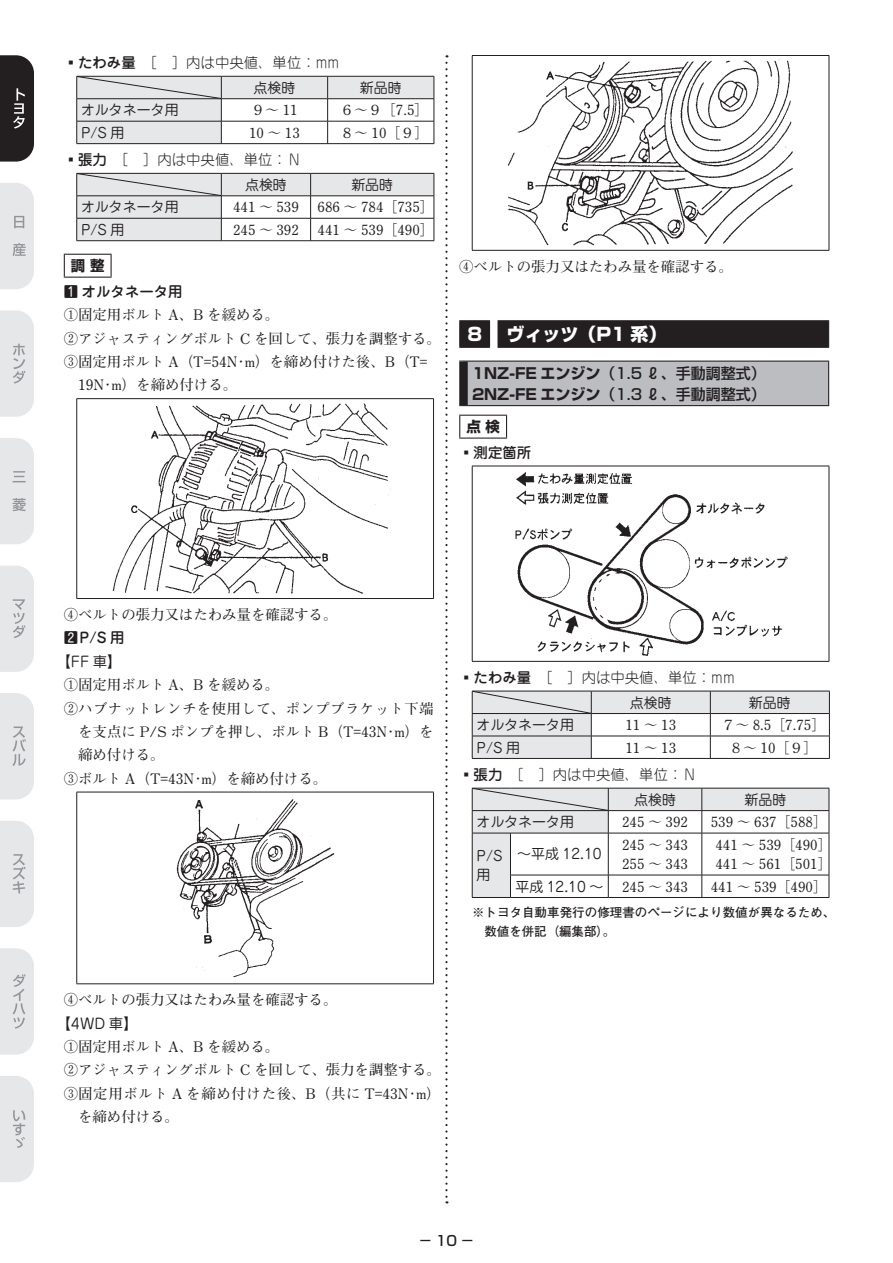
<style>
.page{position:relative;width:893px;height:1263px;background:#fff}
.page>*{position:absolute;margin:0;border:0;box-sizing:border-box;transform-origin:0 0}
.t1{font:800 18px "Shin Go Pro";color:#fff}
.t2{font:500 15px/21px "Shin Go Pro";color:#231f20}
.t3{font:700 14.4px/23.4px "Futo Min A101 Pro";color:#231f20}
.t4{font:300 14.4px "Jun 101 Pro";color:#231f20}
.t5{font:700 14.4px "Futo Min A101 Pro";letter-spacing:.05em;color:#231f20}
.t6{font:700 14.4px "Futo Min A101 Pro";letter-spacing:.03em;color:#231f20}
.t7{font:500 14.4px/25.5px "Jun 34 Pro";color:#231f20}
.t8{font:14.4px "Jun 201 Pro";color:#231f20}
.t9{font:700 14.4px "Shin Go Pro";color:#231f20}
.t10{font:700 13.95px/19.5px "Futo Min A101 Pro";color:#231f20}
.t11{font:13.95px/19.5px "Jun 201 Pro";color:#231f20}
.t12{font:500 13.95px "Shin Go Pro";color:#231f20}
.t13{font:700 12.45px/18.9px "Futo Go B101 Pro";letter-spacing:.005em;color:#231f20}
.s1{font-family:"Jun 34 Pro";font-weight:500}
.s2{font-family:"Shin Go Pro";font-weight:700}
.s3{font-weight:700}
</style>
<div class="page">
<svg style="left:0;top:55px;width:34px;height:107px;background:#343132"></svg>
<svg style="left:0;top:183px;width:34px;height:106px;background:#e3e4e6"></svg>
<svg style="left:0;top:310px;width:34px;height:107px;background:#e3e4e6"></svg>
<svg style="left:0;top:438px;width:34px;height:106px;background:#e3e4e6"></svg>
<svg style="left:0;top:566px;width:34px;height:106px;background:#e3e4e6"></svg>
<svg style="left:0;top:693px;width:34px;height:106px;background:#e3e4e6"></svg>
<svg style="left:0;top:948px;width:34px;height:106px;background:#e3e4e6"></svg>
<svg style="left:0;top:821px;width:34px;height:106px;background:#e3e4e6"></svg>
<svg style="left:0;top:1076px;width:34px;height:106px;background:#e4e5e7"></svg>
<svg style="left:445px;top:63px;width:3px;height:1140px"></svg>
<svg style="left:76px;top:76px;width:359px;height:68px"></svg>
<svg style="left:76px;top:173px;width:359px;height:68px"></svg>
<hr style="left:64px;top:254px;width:48px;height:1px;background:#231f20">
<svg style="left:64px;top:255px;width:1px;height:22px"></svg>
<svg style="left:111px;top:255px;width:1px;height:22px"></svg>
<hr style="left:64px;top:277px;width:48px;height:1px;background:#231f20">
<hr style="left:77px;top:398px;width:357px;height:1px;background:#231f20">
<hr style="left:76px;top:399px;width:1px;height:199px;background:#231f20">
<hr style="left:433px;top:399px;width:1px;height:199px;background:#231f20">
<hr style="left:77px;top:598px;width:357px;height:1px;background:#231f20">
<img style="left:112px;top:403px;width:279px;height:191px">
<hr style="left:77px;top:792px;width:357px;height:1px;background:#231f20">
<hr style="left:76px;top:792px;width:1px;height:191px;background:#231f20">
<hr style="left:433px;top:792px;width:1px;height:191px;background:#231f20">
<hr style="left:77px;top:983px;width:357px;height:1px;background:#231f20">
<img style="left:176px;top:799px;width:159px;height:179px">
<hr style="left:472px;top:55px;width:357px;height:1px;background:#231f20">
<hr style="left:472px;top:56px;width:1px;height:194px;background:#231f20">
<hr style="left:829px;top:56px;width:1px;height:194px;background:#231f20">
<hr style="left:472px;top:250px;width:357px;height:1px;background:#231f20">
<img style="left:508px;top:60px;width:285px;height:186px">
<hr style="left:459px;top:320px;width:31px;height:1px;background:#231f20">
<hr style="left:497px;top:320px;width:332px;height:1px;background:#231f20">
<div style="left:459px;top:321px;width:370px;height:26px;background:#231f20"></div>
<hr style="left:459px;top:347px;width:31px;height:1px;background:#231f20">
<hr style="left:497px;top:347px;width:332px;height:1px;background:#231f20">
<div style="left:463px;top:361px;width:366px;height:45px;background:#bcbdc0"></div>
<hr style="left:459px;top:405px;width:370px;height:1px;background:#231f20">
<hr style="left:828px;top:362px;width:1px;height:43px;background:#231f20">
<div style="left:459px;top:362px;width:9px;height:43px;background:#231f20"></div>
<hr style="left:459px;top:361px;width:370px;height:1px;background:#231f20">
<hr style="left:459px;top:415px;width:48px;height:1px;background:#231f20">
<svg style="left:459px;top:416px;width:1px;height:22px"></svg>
<svg style="left:506px;top:416px;width:1px;height:22px"></svg>
<hr style="left:459px;top:438px;width:48px;height:1px;background:#231f20">
<hr style="left:472px;top:466px;width:357px;height:1px;background:#231f20">
<hr style="left:472px;top:466px;width:1px;height:195px;background:#231f20">
<hr style="left:829px;top:466px;width:1px;height:195px;background:#231f20">
<hr style="left:472px;top:661px;width:357px;height:1px;background:#231f20">
<img style="left:515px;top:472px;width:273px;height:184px">
<hr style="left:472px;top:758px;width:358px;height:1px;background:#231f20">
<svg style="left:472px;top:691px;width:358px;height:67px"></svg>
<hr style="left:608px;top:897px;width:221px;height:1px;background:#231f20">
<hr style="left:472px;top:897px;width:38px;height:1px;background:#231f20">
<hr style="left:510px;top:897px;width:98px;height:1px;background:#231f20">
<svg style="left:472px;top:788px;width:358px;height:109px"></svg>
<p class="t4" style="left:64px;top:51px;width:277px"><span class="s1">▪たわみ量　</span>［　］内は中央値、単位：mm</p>
<p class="t11" style="left:254px;top:76px;width:43px">点検時</p>
<p class="t11" style="left:360px;top:76px;width:43px">新品時</p>
<p class="t11" style="left:81px;top:99px;width:99px">オルタネータ用</p>
<p class="t10" style="left:251px;top:99px;width:48px">９～ 11</p>
<p class="t10" style="left:340px;top:99px;width:90px">６～９［7.5］</p>
<p class="t11" style="left:81px;top:121px;width:45px">P/S 用</p>
<p class="t10" style="left:249px;top:121px;width:52px">10 ～ 13</p>
<p class="t10" style="left:340px;top:121px;width:90px">８～ 10［９］</p>
<p class="t4" style="left:64px;top:148px;width:239px"><span class="s1">▪張力　</span>［　］内は中央値、単位：Ｎ</p>
<p class="t11" style="left:245px;top:173px;width:43px">点検時</p>
<p class="t11" style="left:351px;top:173px;width:43px">新品時</p>
<p class="t11" style="left:81px;top:196px;width:99px">オルタネータ用</p>
<p class="t10" style="left:233px;top:196px;width:67px">441 ～ 539</p>
<p class="t10" style="left:318px;top:196px;width:118px">686 ～ 784［735］</p>
<p class="t11" style="left:81px;top:218px;width:45px">P/S 用</p>
<p class="t10" style="left:233px;top:218px;width:67px">245 ～ 392</p>
<p class="t10" style="left:318px;top:218px;width:118px">441 ～ 539［490］</p>
<p class="t7" style="left:64px;top:251px;width:120px;text-indent:7px"><span class="s2">調 整<br></span>1 オルタネータ用</p>
<p class="t3" style="left:64px;top:301px;width:379px">① 固定用ボルト A、B を緩める。<br>② アジャスティングボルト C を回して、張力を調整する。<br>③ 固定用ボルト A（T=54N･m）を締め付けた後、B（T=　19N･m）を締め付ける。</p>
<p class="t3" style="left:459px;top:253px;width:275px">④ ベルトの張力又はたわみ量を確認する。</p>
<p class="t1" style="left:466px;top:320px;width:19px">８</p>
<p class="t1" style="left:507px;top:320px;width:161px">ヴィッツ（P1 系）</p>
<p class="t2" style="left:472px;top:361px;width:295px"><span class="s3">1NZ-FE エンジン</span>（1.5 ℓ、手動調整式）<br><span class="s3">2NZ-FE エンジン</span>（1.3 ℓ、手動調整式）</p>
<p class="t9" style="left:466px;top:415px;width:35px">点 検</p>
<p class="t7" style="left:459px;top:438px;width:73px">▪測定箇所</p>
<p class="t3" style="left:64px;top:601px;width:275px">④ ベルトの張力又はたわみ量を確認する。</p>
<p class="t7" style="left:64px;top:624px;width:62px">2P/S 用</p>
<p class="t8" style="left:57px;top:650px;width:66px">【FF 車】</p>
<p class="t3" style="left:64px;top:671px;width:217px">① 固定用ボルト A、B を緩める。</p>
<p class="t6" style="left:64px;top:697px;width:371px">② ハブナットレンチを使用して、ポンプブラケット下端</p>
<p class="t3" style="left:78px;top:718px;width:357px">を支点に P/S ポンプを押し、ボルト B（T=43N･m）を</p>
<p class="t3" style="left:78px;top:741px;width:88px">締め付ける。</p>
<p class="t3" style="left:64px;top:765px;width:265px">③ ボルト A（T=43N･m）を締め付ける。</p>
<p class="t3" style="left:64px;top:986px;width:275px">④ ベルトの張力又はたわみ量を確認する。</p>
<p class="t8" style="left:57px;top:1012px;width:83px">【4WD 車】</p>
<p class="t3" style="left:64px;top:1033px;width:217px">① 固定用ボルト A、B を緩める。</p>
<p class="t3" style="left:64px;top:1056px;width:379px">② アジャスティングボルト C を回して、張力を調整する。</p>
<p class="t5" style="left:64px;top:1082px;width:379px">③ 固定用ボルト A を締め付けた後、B（共に T=43N･m）</p>
<p class="t3" style="left:78px;top:1103px;width:102px">を締め付ける。</p>
<p class="t4" style="left:459px;top:666px;width:277px"><span class="s1">▪たわみ量　</span>［　］内は中央値、単位：mm</p>
<p class="t11" style="left:630px;top:691px;width:43px">点検時</p>
<p class="t11" style="left:749px;top:691px;width:43px">新品時</p>
<p class="t11" style="left:476px;top:713px;width:99px">オルタネータ用</p>
<p class="t10" style="left:625px;top:713px;width:52px">11 ～ 13</p>
<p class="t10" style="left:721px;top:713px;width:105px">７～ 8.5［7.75］</p>
<p class="t11" style="left:476px;top:736px;width:45px">P/S 用</p>
<p class="t10" style="left:625px;top:736px;width:52px">11 ～ 13</p>
<p class="t10" style="left:729px;top:736px;width:90px">８～ 10［９］</p>
<p class="t4" style="left:459px;top:763px;width:239px"><span class="s1">▪張力　</span>［　］内は中央値、単位：Ｎ</p>
<p class="t11" style="left:634px;top:788px;width:43px">点検時</p>
<p class="t11" style="left:744px;top:788px;width:43px">新品時</p>
<p class="t11" style="left:476px;top:811px;width:99px">オルタネータ用</p>
<p class="t10" style="left:622px;top:810px;width:67px">245 ～ 392</p>
<p class="t10" style="left:711px;top:810px;width:118px">539 ～ 637［588］</p>
<p class="t11" style="left:476px;top:844px;width:28px">P/S用</p>
<p class="t11" style="left:517px;top:843px;width:86px">～平成 12.10</p>
<p class="t10" style="left:622px;top:833px;width:67px">245 ～ 343<br>255 ～ 343</p>
<p class="t10" style="left:715px;top:833px;width:118px">441 ～ 539［490］<br>441 ～ 561［501］</p>
<p class="t11" style="left:515px;top:875px;width:89px">平成 12.10 ～</p>
<p class="t10" style="left:622px;top:875px;width:67px">245 ～ 343</p>
<p class="t10" style="left:711px;top:875px;width:118px">441 ～ 539［490］</p>
<p class="t13" style="left:484px;top:901px;width:352px;text-indent:-12px">※ トヨタ自動車発行の修理書のページにより数値が異なるため、数値を併記（編集部）。</p>
<p class="t12" style="left:418px;top:1229px;width:58px">－10－</p>
</div>
